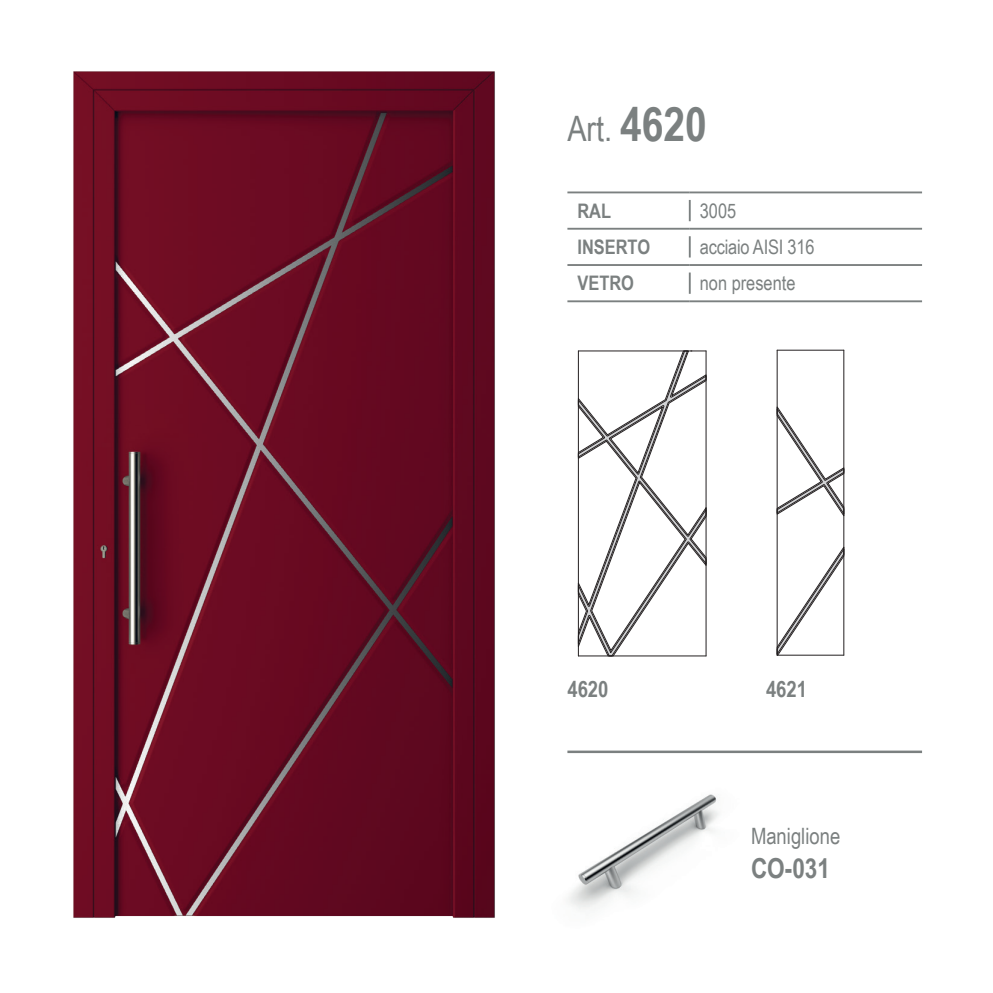
<style>
.page{position:relative;width:993px;height:993px;background:#fff}
.page>*{position:absolute;margin:0;border:0;box-sizing:border-box;transform-origin:0 0}
.t1{font:35px "Arial Narrow";color:#7b8080}
.t2{font:700 27.5px "Arial Narrow";color:#7b8080}
.t3{font:22.5px "Arial Narrow";color:#7b8080}
.t4{font:700 22.5px "Arial Narrow";color:#7b8080}
.t5{font:20px "Arial Narrow";color:#7b8080}
.t6{font:700 20px "Arial Narrow";color:#7b8080}
.s1{font-weight:700;font-size:47.5px}
</style>
<div class="page">
<img style="left:73px;top:71px;width:422px;height:847px">
<hr style="left:688px;top:200px;width:2px;height:21px;background:#7b8080">
<hr style="left:567px;top:228px;width:122px;height:1px;background:#7b8080">
<hr style="left:689px;top:228px;width:232px;height:1px;background:#7b8080">
<hr style="left:688px;top:236px;width:2px;height:21px;background:#7b8080">
<hr style="left:567px;top:264px;width:122px;height:2px;background:#7b8080">
<hr style="left:689px;top:264px;width:232px;height:2px;background:#7b8080">
<hr style="left:688px;top:272px;width:2px;height:22px;background:#7b8080">
<hr style="left:567px;top:300px;width:122px;height:2px;background:#7b8080">
<hr style="left:689px;top:300px;width:232px;height:2px;background:#7b8080">
<hr style="left:567px;top:191px;width:122px;height:2px;background:#7b8080">
<hr style="left:689px;top:191px;width:232px;height:2px;background:#7b8080">
<hr style="left:567px;top:750px;width:354px;height:2px;background:#7b8080">
<hr style="left:577px;top:351px;width:1px;height:304px;background:#231f20">
<svg style="left:578px;top:350px;width:128px;height:306px"></svg>
<hr style="left:776px;top:350px;width:1px;height:305px;background:#231f20">
<hr style="left:776px;top:349px;width:67px;height:1px;background:#231f20">
<hr style="left:843px;top:350px;width:1px;height:305px;background:#231f20">
<svg style="left:776px;top:405px;width:68px;height:112px"></svg>
<svg style="left:776px;top:545px;width:67px;height:110px"></svg>
<img style="left:568px;top:794px;width:151px;height:116px">
<h1 class="t1" style="left:567px;top:103px;width:141px">Art. <span class="s1">4620</span></h1>
<p class="t6" style="left:577px;top:196px;width:35px">RAL</p>
<p class="t5" style="left:699px;top:196px;width:38px">3005</p>
<p class="t6" style="left:577px;top:232px;width:74px">INSERTO</p>
<p class="t5" style="left:699px;top:232px;width:116px">acciaio AISI 316</p>
<p class="t6" style="left:577px;top:268px;width:58px">VETRO</p>
<p class="t5" style="left:699px;top:268px;width:97px">non presente</p>
<p class="t4" style="left:567px;top:672px;width:43px">4620</p>
<p class="t4" style="left:765px;top:672px;width:43px">4621</p>
<p class="t3" style="left:750px;top:819px;width:91px">Maniglione</p>
<h2 class="t2" style="left:750px;top:846px;width:80px">CO-031</h2>
</div>
